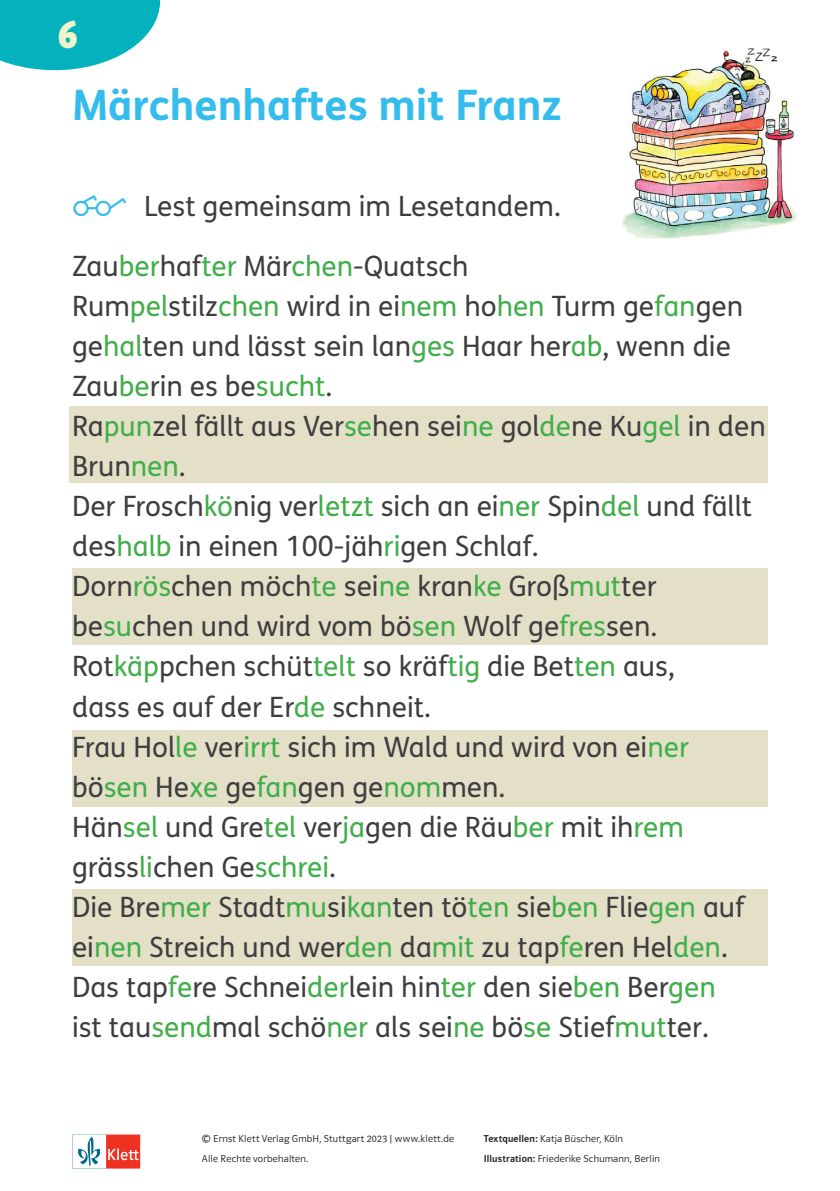
<style>
.page{position:relative;width:840px;height:1191px;background:#fff}
.page>*{position:absolute;margin:0;border:0;box-sizing:border-box;transform-origin:0 0}
.t1{font:700 42px "FS Klett GSV";color:#34bced}
.t2{font:700 40px "Polo GSV";color:#f0f4cb}
.t3{font:28px/40px "FS Klett GSV";color:#3e3e3f}
.t4{font:10px/20px "Polo CE11 K Leicht";letter-spacing:.02em;color:#231f20}
.s1{color:#40ae49}
.s2{font-family:"Polo CE11 K Krftg"}
</style>
<div class="page">
<svg style="left:0;top:0;width:161px;height:71px"></svg>
<svg style="left:72px;top:1134px;width:68px;height:34px"></svg>
<img style="left:622px;top:48px;width:173px;height:191px">
<div style="left:70px;top:407px;width:697px;height:76px;background:#e3e0c7"></div>
<div style="left:73px;top:569px;width:694px;height:76px;background:#e3e0c7"></div>
<div style="left:73px;top:730px;width:694px;height:76px;background:#e3e0c7"></div>
<div style="left:73px;top:889px;width:694px;height:76px;background:#e3e0c7"></div>
<h2 class="t2" style="left:58px;top:12px;width:21px">6</h2>
<h1 class="t1" style="left:72px;top:73px;width:491px">Märchenhaftes mit Franz</h1>
<p class="t3" style="left:144px;top:186px;width:418px">Lest gemeinsam im Lesetandem.</p>
<p class="t3" style="left:72px;top:246px;width:694px">Zau<span class="s1">ber</span>haf<span class="s1">ter</span> Mär<span class="s1">chen</span>-Quatsch<br>Rum<span class="s1">pel</span>stilz<span class="s1">chen</span> wird in ei<span class="s1">nem</span> ho<span class="s1">hen</span> Turm ge<span class="s1">fan</span>gen ge<span class="s1">hal</span>ten und lässt sein lan<span class="s1">ges</span> Haar her<span class="s1">ab</span>, wenn die Zau<span class="s1">be</span>rin es be<span class="s1">sucht</span>.<br>Ra<span class="s1">pun</span>zel fällt aus Ver<span class="s1">se</span>hen sei<span class="s1">ne</span> gol<span class="s1">de</span>ne Ku<span class="s1">gel</span> in den Brun<span class="s1">nen</span>.<br>Der Frosch<span class="s1">kö</span>nig ver<span class="s1">letzt</span> sich an ei<span class="s1">ner</span> Spin<span class="s1">del</span> und fällt des<span class="s1">halb</span> in einen 100-jäh<span class="s1">ri</span>gen Schlaf.<br>Dorn<span class="s1">rös</span>chen möch<span class="s1">te</span> sei<span class="s1">ne</span> kran<span class="s1">ke</span> Groß<span class="s1">mut</span>ter be<span class="s1">su</span>chen und wird vom bö<span class="s1">sen</span> Wolf ge<span class="s1">fres</span>sen.<br>Rot<span class="s1">käp</span>pchen schüt<span class="s1">telt</span> so kräf<span class="s1">tig</span> die Bet<span class="s1">ten</span> aus,<br>dass es auf der Er<span class="s1">de</span> schneit.<br>Frau Hol<span class="s1">le</span> ver<span class="s1">irrt</span> sich im Wald und wird von ei<span class="s1">ner </span>bö<span class="s1">sen</span> He<span class="s1">xe</span> ge<span class="s1">fan</span>gen ge<span class="s1">nom</span>men.<br>Hän<span class="s1">sel</span> und Gre<span class="s1">tel</span> ver<span class="s1">ja</span>gen die Räu<span class="s1">ber</span> mit ih<span class="s1">rem </span>gräss<span class="s1">li</span>chen Ge<span class="s1">schrei</span>.<br>Die Bre<span class="s1">mer</span> Stadt<span class="s1">mu</span>si<span class="s1">kan</span>ten tö<span class="s1">ten</span> sie<span class="s1">ben</span> Flie<span class="s1">gen</span> auf ei<span class="s1">nen</span> Streich und wer<span class="s1">den</span> da<span class="s1">mit</span> zu tap<span class="s1">fe</span>ren Hel<span class="s1">den</span>.<br>Das tap<span class="s1">fe</span>re Schnei<span class="s1">der</span>lein hin<span class="s1">ter</span> den sie<span class="s1">ben</span> Ber<span class="s1">gen<br></span>ist tau<span class="s1">send</span>mal schö<span class="s1">ner</span> als sei<span class="s1">ne</span> bö<span class="s1">se</span> Stief<span class="s1">mut</span>ter.</p>
<p class="t4" style="left:202px;top:1128px;width:253px">© Ernst Klett Verlag GmbH, Stuttgart 2023 | www.klett.de<br>Alle Rechte vorbehalten.</p>
<p class="t4" style="left:483px;top:1128px;width:178px"><span class="s2">Textquellen:</span> Katja Büscher, Köln<br><span class="s2">Illustration:</span> Friederike Schumann, Berlin</p>
</div>
